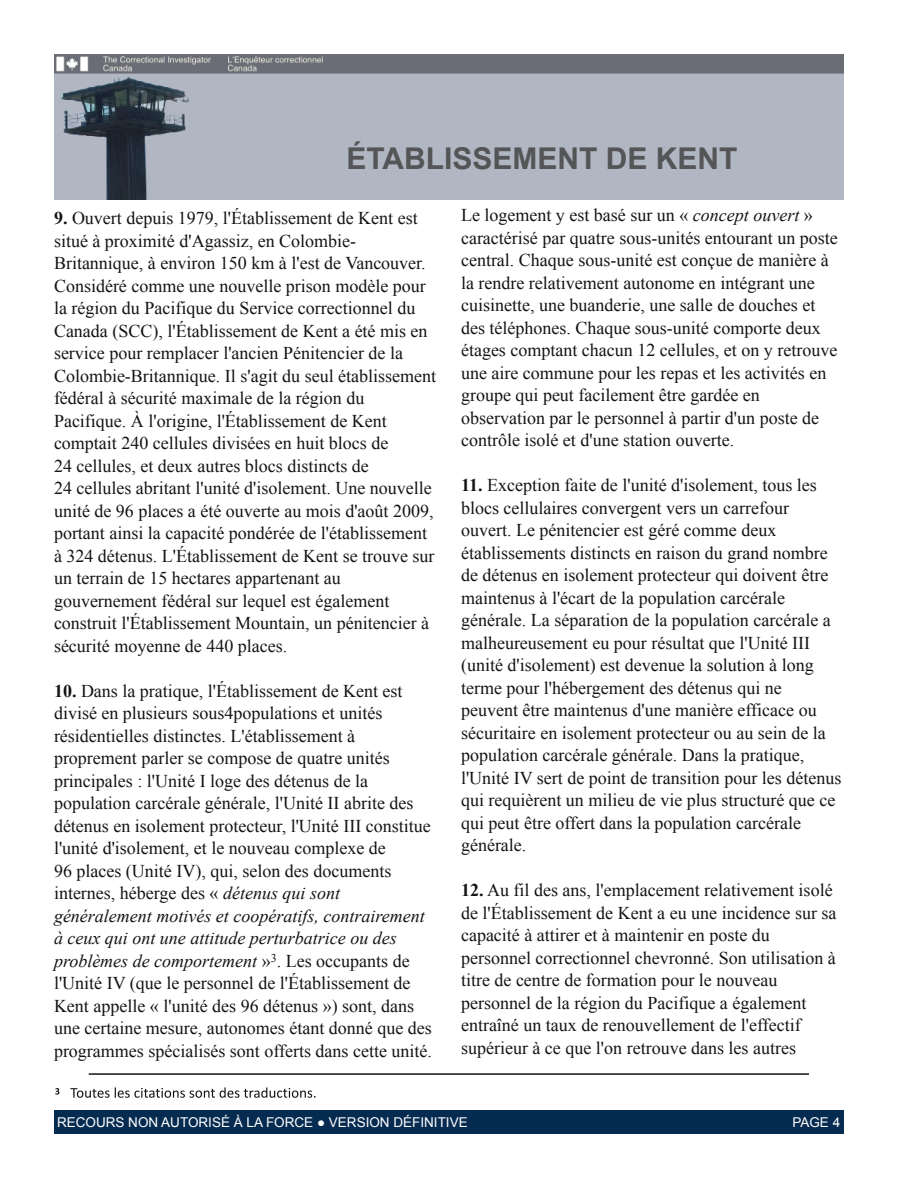
<style>
.page{position:relative;width:918px;height:1188px;background:#fff}
.page>*{position:absolute;margin:0;border:0;box-sizing:border-box;transform-origin:0 0}
.t1{font:700 30px "Arial";color:#545556}
.t2{font:18px/22.5px "Times New Roman";color:#161413}
.t3{font:13.5px "Arial";color:#fff}
.s1{font-weight:700}
.s2{font-style:italic}
</style>
<div class="page">
<img style="left:54px;top:54px;width:790px;height:146px">
<div style="left:54px;top:1110px;width:790px;height:24px;background:#052b50"></div>
<svg style="left:70px;top:1087px;width:246px;height:11px"></svg>
<hr style="left:89px;top:1073px;width:720px;height:2px;background:#161413">
<svg style="left:55px;top:1088px;width:4px;height:7px"></svg>
<h1 class="t1" style="left:346px;top:141px;width:393px">ÉTABLISSEMENT DE KENT</h1>
<p class="t2" style="left:54px;top:207px;width:384px"><span class="s1">9.</span> Ouvert depuis 1979, l'Établissement de Kent est situé à proximité d'Agassiz, en Colombie-Britannique, à environ 150 km à l'est de Vancouver.<br>Considéré comme une nouvelle prison modèle pour la région du Pacifique du Service correctionnel du Canada (SCC), l'Établissement de Kent a été mis en service pour remplacer l'ancien Pénitencier de la Colombie-Britannique. Il s'agit du seul établissement fédéral à sécurité maximale de la région du Pacifique. À l'origine, l'Établissement de Kent comptait 240 cellules divisées en huit blocs de<br>24 cellules, et deux autres blocs distincts de<br>24 cellules abritant l'unité d'isolement. Une nouvelle unité de 96 places a été ouverte au mois d'août 2009, portant ainsi la capacité pondérée de l'établissement à 324 détenus. L'Établissement de Kent se trouve sur un terrain de 15 hectares appartenant au gouvernement fédéral sur lequel est également construit l'Établissement Mountain, un pénitencier à sécurité moyenne de 440 places.</p>
<p class="t2" style="left:54px;top:679px;width:380px"><span class="s1">10.</span> Dans la pratique, l'Établissement de Kent est divisé en plusieurs sous4populations et unités résidentielles distinctes. L'établissement à proprement parler se compose de quatre unités principales : l'Unité I loge des détenus de la population carcérale générale, l'Unité II abrite des détenus en isolement protecteur, l'Unité III constitue l'unité d'isolement, et le nouveau complexe de<br>96 places (Unité IV), qui, selon des documents internes, héberge des « <span class="s2">détenus qui sont généralement motivés et coopératifs, contrairement à ceux qui ont une attitude perturbatrice ou des problèmes de comportement</span> »<sup>3</sup>. Les occupants de l'Unité IV (que le personnel de l'Établissement de Kent appelle « l'unité des 96 détenus ») sont, dans une certaine mesure, autonomes étant donné que des programmes spécialisés sont offerts dans cette unité.</p>
<p class="t2" style="left:461px;top:204px;width:378px">Le logement y est basé sur un « <span class="s2">concept ouvert</span> » caractérisé par quatre sous-unités entourant un poste central. Chaque sous-unité est conçue de manière à la rendre relativement autonome en intégrant une cuisinette, une buanderie, une salle de douches et des téléphones. Chaque sous-unité comporte deux étages comptant chacun 12 cellules, et on y retrouve une aire commune pour les repas et les activités en groupe qui peut facilement être gardée en observation par le personnel à partir d'un poste de contrôle isolé et d'une station ouverte.</p>
<p class="t2" style="left:461px;top:474px;width:382px"><span class="s1">11.</span> Exception faite de l'unité d'isolement, tous les blocs cellulaires convergent vers un carrefour ouvert. Le pénitencier est géré comme deux établissements distincts en raison du grand nombre de détenus en isolement protecteur qui doivent être maintenus à l'écart de la population carcérale générale. La séparation de la population carcérale a malheureusement eu pour résultat que l'Unité III (unité d'isolement) est devenue la solution à long terme pour l'hébergement des détenus qui ne peuvent être maintenus d'une manière efficace ou sécuritaire en isolement protecteur ou au sein de la population carcérale générale. Dans la pratique, l'Unité IV sert de point de transition pour les détenus qui requièrent un milieu de vie plus structuré que ce qui peut être offert dans la population carcérale générale.</p>
<p class="t2" style="left:461px;top:879px;width:377px"><span class="s1">12.</span> Au fil des ans, l'emplacement relativement isolé de l'Établissement de Kent a eu une incidence sur sa capacité à attirer et à maintenir en poste du personnel correctionnel chevronné. Son utilisation à titre de centre de formation pour le nouveau personnel de la région du Pacifique a également entraîné un taux de renouvellement de l'effectif supérieur à ce que l'on retrouve dans les autres</p>
<p class="t3" style="left:57px;top:1115px;width:412px">RECOURS NON AUTORISÉ À LA FORCE ● VERSION DÉFINITIVE</p>
<p class="t3" style="left:792px;top:1114px;width:49px">PAGE 4</p>
</div>
